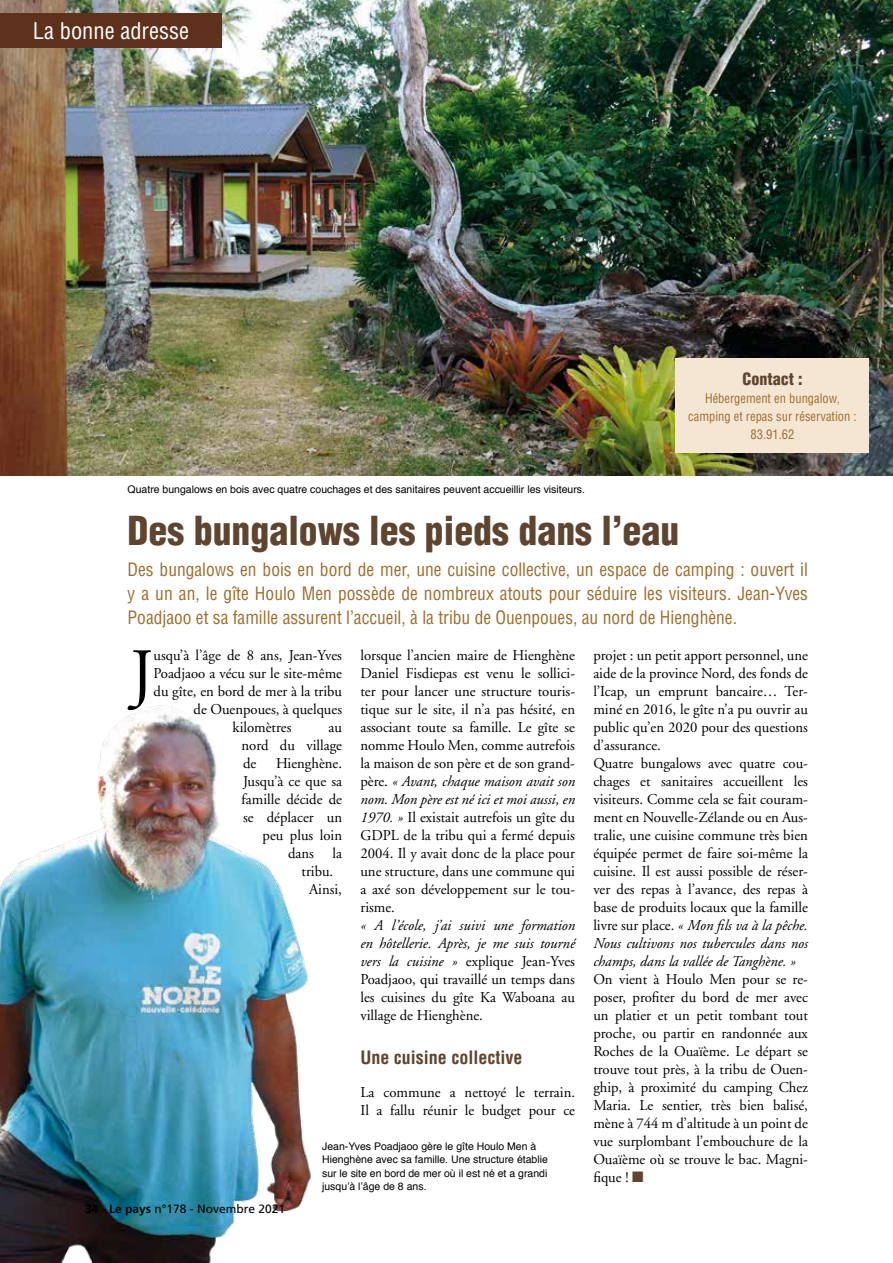
<style>
.page{position:relative;width:893px;height:1263px;background:#fff}
.page>*{position:absolute;margin:0;border:0;box-sizing:border-box;transform-origin:0 0}
.t1{font:69.3px "Adobe Garamond";color:#000}
.t2{font:900 condensed 39px "Helvetica";color:#5f4530}
.t3{font:condensed 22.5px "Helvetica";color:#fff}
.t4{font:condensed 18px/24px "Helvetica";color:#9e6d2c;text-align:justify}
.t5{font:700 condensed 18px "Helvetica";color:#5f4530}
.t6{font:900 condensed 16.5px "Helvetica";color:#5f4530}
.t7{font:15px/18px "Adobe Garamond";color:#000;text-align:justify}
.t8{font:condensed 12.9px/18px "Helvetica";color:#9e6d2c;text-align:center}
.t9{font:12px "Frutiger";color:#000}
.t10{font:10.5px/13.5px "Helvetica";color:#000}
.s1{font-style:italic}
.s2{font-weight:700}
.s3{color:#5f4530}
</style>
<div class="page">
<img style="left:0;top:0;width:893px;height:476px">
<img style="left:0;top:705px;width:311px;height:558px">
<div style="left:0;top:13px;width:222px;height:34px;background:#5e311c"></div>
<div style="left:675px;top:359px;width:193px;height:94px;background:#f5e6d4"></div>
<h3 class="t3" style="left:33px;top:17px;width:158px">La bonne adresse</h3>
<p class="t10" style="left:128px;top:483px;width:459px">Quatre bungalows en bois avec quatre couchages et des sanitaires peuvent accueillir les visiteurs.</p>
<p class="t6" style="left:742px;top:369px;width:62px">Contact :</p>
<p class="t8" style="left:688px;top:389px;width:170px">Hébergement en bungalow, camping et repas sur réservation :<br>83.91.62</p>
<h2 class="t2" style="left:128px;top:506px;width:553px">Des bungalows les pieds dans l’eau</h2>
<p class="t4" style="left:128px;top:557px;width:682px">Des bungalows en bois en bord de mer, une cuisine collective, un espace de camping : ouvert il y a un an, le gîte Houlo Men possède de nombreux atouts pour séduire les visiteurs. Jean-Yves Poadjaoo et sa famille assurent l’accueil, à la tribu de Ouenpoues, au nord de Hienghène.</p>
<h1 class="t1" style="left:130px;top:637px;width:25px">J</h1>
<p class="t7" style="left:154px;top:647px;width:190px">usqu’à l’âge de 8 ans, Jean-Yves</p>
<p class="t7" style="left:154px;top:665px;width:190px">Poadjaoo a vécu sur le site-même</p>
<p class="t7" style="left:154px;top:683px;width:190px">du gîte, en bord de mer à la tribu</p>
<p class="t7" style="left:194px;top:701px;width:150px">de Ouenpoues, à quelques</p>
<p class="t7" style="left:233px;top:719px;width:60px">kilomètres</p>
<p class="t7" style="left:242px;top:719px;width:102px;text-indent:87px">au nord du village de</p>
<p class="t7" style="left:276px;top:755px;width:68px">Hienghène.</p>
<p class="t7" style="left:243px;top:773px;width:101px">Jusqu’à ce que sa</p>
<p class="t7" style="left:242px;top:791px;width:102px">famille décide de</p>
<p class="t7" style="left:243px;top:809px;width:101px">se déplacer un</p>
<p class="t7" style="left:263px;top:827px;width:81px">peu plus loin</p>
<p class="t7" style="left:288px;top:845px;width:56px">dans la</p>
<p class="t7" style="left:302px;top:863px;width:33px">tribu.</p>
<p class="t7" style="left:309px;top:881px;width:34px">Ainsi,</p>
<p class="t7" style="left:360px;top:647px;width:216px">lorsque l’ancien maire de Hienghène Daniel Fisdiepas est venu le sollici&shy;ter pour lancer une structure touris&shy;tique sur le site, il n’a pas hésité, en associant toute sa famille. Le gîte se nomme Houlo Men, comme autrefois la maison de son père et de son grand&shy;père. <span class="s1">« Avant, chaque maison avait son nom. Mon père est né ici et moi aussi, en 1970. »</span> Il existait autrefois un gîte du GDPL de la tribu qui a fermé depuis 2004. Il y avait donc de la place pour une structure, dans une commune qui a axé son développement sur le tou&shy;risme.</p>
<p class="t7" style="left:360px;top:917px;width:216px"><span class="s1">« A l’école, j’ai suivi une formation en hôtellerie. Après, je me suis tourné vers la cuisine »</span> explique Jean-Yves Poadjaoo, qui travaillé un temps dans les cuisines du gîte Ka Waboana au village de Hienghène.</p>
<p class="t5" style="left:360px;top:1047px;width:163px">Une cuisine collective</p>
<p class="t7" style="left:360px;top:1084px;width:216px">La commune a nettoyé le terrain.<br>Il a fallu réunir le budget pour ce</p>
<p class="t9" style="left:85px;top:1202px;width:202px"><span class="s2">34</span> - <span class="s2">Le pays</span> n°178 - Novembre 2021</p>
<p class="t10" style="left:322px;top:1139px;width:227px">Jean-Yves Poadjaoo gère le gîte Houlo Men à Hienghène avec sa famille. Une structure établie sur le site en bord de mer où il est né et a grandi jusqu’à l’âge de 8 ans.</p>
<p class="t7" style="left:593px;top:647px;width:216px;text-align:left">projet : un petit apport personnel, une aide de la province Nord, des fonds de l’Icap, un emprunt bancaire… Ter&shy;miné en 2016, le gîte n’a pu ouvrir au public qu’en 2020 pour des questions d’assurance.<br>Quatre bungalows avec quatre cou&shy;chages et sanitaires accueillent les visiteurs. Comme cela se fait couram&shy;ment en Nouvelle-Zélande ou en Aus&shy;tralie, une cuisine commune très bien équipée permet de faire soi-même la cuisine. Il est aussi possible de réser&shy;ver des repas à l’avance, des repas à base de produits locaux que la famille livre sur place. <span class="s1">« Mon fils va à la pêche.<br>Nous cultivons nos tubercules dans nos champs, dans la vallée de Tanghène. »</span></p>
<p class="t7" style="left:593px;top:971px;width:216px">On vient à Houlo Men pour se re&shy;poser, profiter du bord de mer avec un platier et un petit tombant tout proche, ou partir en randonnée aux Roches de la Ouaïème. Le départ se trouve tout près, à la tribu de Ouen&shy;ghip, à proximité du camping Chez Maria. Le sentier, très bien balisé, mène à 744 m d’altitude à un point de vue surplombant l’embouchure de la Ouaïème où se trouve le bac. Magni&shy;fique ! <span class="s3">■</span></p>
</div>
